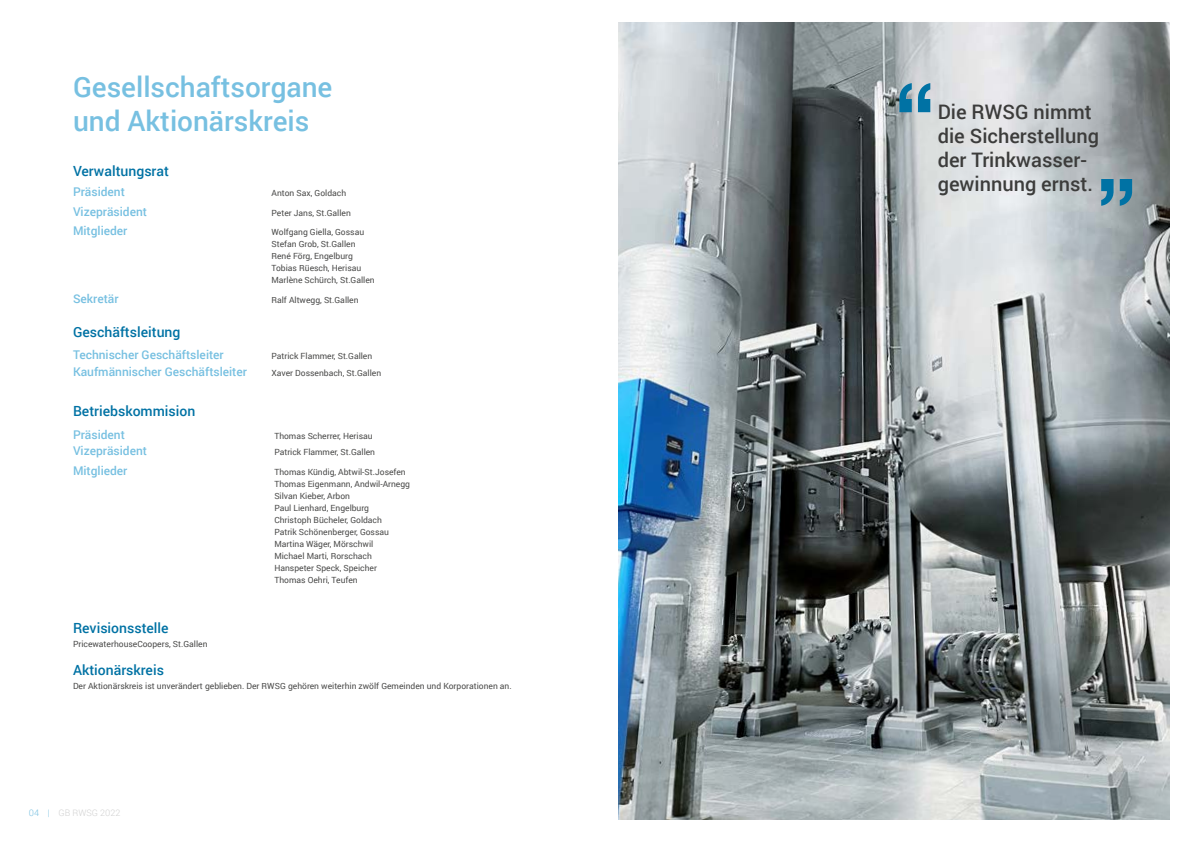
<style>
.page{position:relative;width:1191px;height:842px;background:#fff}
.page>*{position:absolute;margin:0;border:0;box-sizing:border-box;transform-origin:0 0}
.t1{font:500 28px/33.6px "Roboto";color:#77c0e1}
.t2{font:500 20px/24px "Roboto";color:#3c3c3b}
.t3{font:500 14px "Roboto";color:#0072a4}
.t4{font:500 12px "Roboto";color:#77c0e1}
.t5{font:300 9px "Roboto";color:#d0d0d0}
.t6{font:8.5px/12px "Roboto";color:#4a4a49}
.s1{color:#77c0e1}
</style>
<div class="page">
<img style="left:618px;top:23px;width:551px;height:796px">
<svg style="left:899px;top:83px;width:31px;height:29px"></svg>
<svg style="left:1101px;top:179px;width:31px;height:27px"></svg>
<h1 class="t1" style="left:73px;top:70px;width:261px">Gesellschaftsorgane und Aktionärskreis</h1>
<h3 class="t3" style="left:73px;top:161px;width:97px">Verwaltungsrat</h3>
<h3 class="t4" style="left:73px;top:183px;width:53px">Präsident</h3>
<p class="t6" style="left:271px;top:187px;width:76px">Anton Sax, Goldach</p>
<h3 class="t4" style="left:73px;top:203px;width:75px">Vizepräsident</h3>
<p class="t6" style="left:271px;top:206px;width:81px">Peter Jans, St.Gallen</p>
<h3 class="t4" style="left:73px;top:223px;width:56px">Mitglieder</h3>
<p class="t6" style="left:271px;top:226px;width:105px">Wolfgang Giella, Gossau<br>Stefan Grob, St.Gallen<br>René Förg, Engelburg<br>Tobias Rüesch, Herisau<br>Marlène Schürch, St.Gallen</p>
<h3 class="t4" style="left:73px;top:290px;width:47px">Sekretär</h3>
<p class="t6" style="left:271px;top:294px;width:89px">Ralf Altwegg, St.Gallen</p>
<h3 class="t3" style="left:73px;top:322px;width:109px">Geschäftsleitung</h3>
<h3 class="t4" style="left:73px;top:346px;width:152px">Technischer Geschäftsleiter</h3>
<p class="t6" style="left:271px;top:350px;width:102px">Patrick Flammer, St.Gallen</p>
<h3 class="t4" style="left:73px;top:363px;width:175px">Kaufmännischer Geschäftsleiter</h3>
<p class="t6" style="left:271px;top:367px;width:111px">Xaver Dossenbach, St.Gallen</p>
<h3 class="t3" style="left:73px;top:401px;width:124px">Betriebskommision</h3>
<h3 class="t4" style="left:73px;top:426px;width:53px">Präsident</h3>
<p class="t6" style="left:274px;top:429px;width:100px">Thomas Scherrer, Herisau</p>
<h3 class="t4" style="left:73px;top:443px;width:75px">Vizepräsident</h3>
<p class="t6" style="left:274px;top:446px;width:102px">Patrick Flammer, St.Gallen</p>
<h3 class="t4" style="left:73px;top:462px;width:56px">Mitglieder</h3>
<p class="t6" style="left:274px;top:466px;width:137px">Thomas Kündig, Abtwil-St.Josefen<br>Thomas Eigenmann, Andwil-Arnegg<br>Silvan Kieber, Arbon<br>Paul Lienhard, Engelburg<br>Christoph Bücheler, Goldach<br>Patrik Schönenberger, Gossau<br>Martina Wäger, Mörschwil<br>Michael Marti, Rorschach<br>Hanspeter Speck, Speicher<br>Thomas Oehri, Teufen</p>
<h3 class="t3" style="left:73px;top:618px;width:97px">Revisionsstelle</h3>
<p class="t6" style="left:73px;top:638px;width:136px">PricewaterhouseCoopers, St.Gallen</p>
<h3 class="t3" style="left:73px;top:660px;width:92px">Aktionärskreis</h3>
<p class="t6" style="left:73px;top:680px;width:440px">Der Aktionärskreis ist unverändert geblieben. Der RWSG gehören weiterhin zwölf Gemeinden und Korporationen an.</p>
<p class="t5" style="left:29px;top:806px;width:93px"><span class="s1">04 |</span> GB RWSG 2022</p>
<h2 class="t2" style="left:937px;top:99px;width:163px">Die RWSG nimmt die Sicherstellung der Trinkwasser&shy;gewinnung ernst.</h2>
</div>
